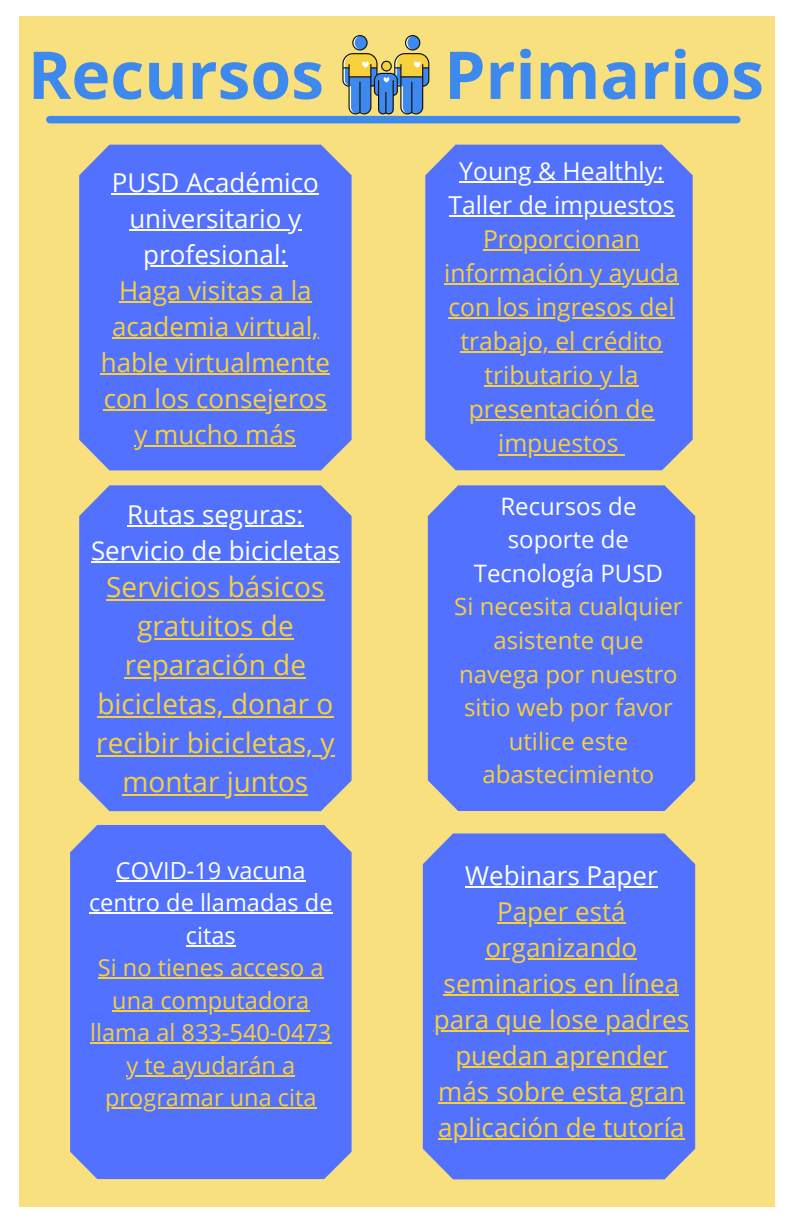
<style>
.page{position:relative;width:792px;height:1224px;background:#fff}
.page>*{position:absolute;margin:0;border:0;box-sizing:border-box;transform-origin:0 0}
.t1{font:700 66px "Open Sans";color:#3e89ed}
.t2{font:28px/39px "Open Sans";color:#f7d13d;text-align:center}
.t3{font:26px/36px "Open Sans";color:#f7d13d;text-align:center}
.t4{font:26px/36px "Open Sans";color:#fff;text-align:center}
.t5{font:24.6px/34px "Open Sans";color:#f7d13d;text-align:center}
.t6{font:24.6px/34px "Open Sans";color:#fff;text-align:center}
.t7{font:24px/33.6px "Open Sans";color:#f7d13d;text-align:center}
.t8{font:24px/33.6px "Open Sans";color:#fff;text-align:center}
.t9{font:23.6px/32.4px "Open Sans";color:#f7d13d;text-align:center}
.t10{font:23.6px/32.4px "Open Sans";color:#fff;text-align:center}
</style>
<div class="page">
<div style="left:20px;top:16px;width:755px;height:1190px;background:#f9e07f"></div>
<div style="left:79px;top:145px;width:273px;height:325px;background:#5271ff"></div>
<hr style="left:112px;top:194px;width:207px;height:1px;background:#fff">
<hr style="left:129px;top:230px;width:172px;height:1px;background:#fff">
<hr style="left:143px;top:266px;width:144px;height:1px;background:#fff">
<hr style="left:119px;top:302px;width:193px;height:1px;background:#f7d13d">
<hr style="left:112px;top:338px;width:207px;height:1px;background:#f7d13d">
<hr style="left:101px;top:374px;width:229px;height:1px;background:#f7d13d">
<hr style="left:104px;top:410px;width:223px;height:1px;background:#f7d13d">
<hr style="left:134px;top:446px;width:162px;height:1px;background:#f7d13d">
<div style="left:425px;top:145px;width:268px;height:325px;background:#5271ff"></div>
<hr style="left:459px;top:182px;width:205px;height:1px;background:#fff">
<hr style="left:449px;top:216px;width:225px;height:1px;background:#fff">
<hr style="left:483px;top:250px;width:157px;height:1px;background:#f7d13d">
<hr style="left:444px;top:284px;width:235px;height:1px;background:#f7d13d">
<hr style="left:448px;top:318px;width:227px;height:1px;background:#f7d13d">
<hr style="left:460px;top:352px;width:203px;height:1px;background:#f7d13d">
<hr style="left:484px;top:386px;width:155px;height:1px;background:#f7d13d">
<hr style="left:469px;top:420px;width:185px;height:1px;background:#f7d13d">
<hr style="left:498px;top:454px;width:121px;height:1px;background:#f7d13d">
<div style="left:79px;top:485px;width:273px;height:326px;background:#5271ff"></div>
<hr style="left:127px;top:525px;width:177px;height:2px;background:#fff">
<hr style="left:91px;top:561px;width:249px;height:2px;background:#fff">
<hr style="left:106px;top:599px;width:218px;height:1px;background:#f7d13d">
<hr style="left:137px;top:638px;width:157px;height:1px;background:#f7d13d">
<hr style="left:125px;top:677px;width:181px;height:1px;background:#f7d13d">
<hr style="left:97px;top:716px;width:236px;height:1px;background:#f7d13d">
<hr style="left:96px;top:755px;width:238px;height:1px;background:#f7d13d">
<hr style="left:122px;top:794px;width:186px;height:1px;background:#f7d13d">
<div style="left:70px;top:825px;width:282px;height:354px;background:#5271ff"></div>
<hr style="left:116px;top:880px;width:190px;height:1px;background:#fff">
<hr style="left:89px;top:913px;width:244px;height:1px;background:#fff">
<hr style="left:186px;top:945px;width:50px;height:1px;background:#fff">
<hr style="left:98px;top:978px;width:226px;height:1px;background:#f7d13d">
<hr style="left:112px;top:1010px;width:197px;height:1px;background:#f7d13d">
<hr style="left:90px;top:1043px;width:241px;height:1px;background:#f7d13d">
<hr style="left:126px;top:1075px;width:169px;height:1px;background:#f7d13d">
<hr style="left:105px;top:1108px;width:211px;height:1px;background:#f7d13d">
<div style="left:423px;top:833px;width:272px;height:346px;background:#5271ff"></div>
<hr style="left:465px;top:886px;width:193px;height:2px;background:#fff">
<hr style="left:497px;top:922px;width:129px;height:2px;background:#f7d13d">
<hr style="left:486px;top:958px;width:151px;height:2px;background:#f7d13d">
<hr style="left:444px;top:994px;width:235px;height:2px;background:#f7d13d">
<hr style="left:434px;top:1030px;width:255px;height:2px;background:#f7d13d">
<hr style="left:455px;top:1066px;width:213px;height:2px;background:#f7d13d">
<hr style="left:438px;top:1102px;width:247px;height:2px;background:#f7d13d">
<hr style="left:438px;top:1138px;width:247px;height:2px;background:#f7d13d">
<div style="left:50px;top:116px;width:687px;height:7px;background:#3e89ed"></div>
<svg style="left:342px;top:35px;width:87px;height:80px"></svg>
<div style="left:428px;top:485px;width:267px;height:326px;background:#5271ff"></div>
<p class="t1" style="left:28px;top:28px;width:298px">Recursos</p>
<p class="t1" style="left:444px;top:28px;width:321px">Primarios</p>
<p class="t4" style="left:112px;top:164px;width:209px">PUSD Académico universitario y profesional:</p>
<p class="t3" style="left:101px;top:272px;width:231px">Haga visitas a la academia virtual, hable virtualmente con los consejeros y mucho más</p>
<p class="t4" style="left:91px;top:496px;width:250px">Rutas seguras:<br>Servicio de bicicletas</p>
<p class="t2" style="left:96px;top:567px;width:240px">Servicios básicos gratuitos de reparación de bicicletas, donar o recibir bicicletas, y montar juntos</p>
<p class="t10" style="left:116px;top:854px;width:191px">COVID-19 vacuna</p>
<p class="t10" style="left:89px;top:886px;width:245px">centro de llamadas de citas</p>
<p class="t9" style="left:90px;top:951px;width:243px">Si no tienes acceso a una computadora llama al 833-540-0473 y te ayudarán a programar una cita</p>
<p class="t6" style="left:449px;top:154px;width:227px">Young &amp; Healthly:<br>Taller de impuestos</p>
<p class="t5" style="left:444px;top:222px;width:236px">Proporcionan información y ayuda con los ingresos del trabajo, el crédito tributario y la presentación de impuestos</p>
<p class="t8" style="left:474px;top:489px;width:191px">Recursos de soporte de<br>Tecnología PUSD</p>
<p class="t7" style="left:454px;top:589px;width:230px">Si necesita cualquier asistente que navega por nuestro sitio web por favor utilice este abastecimiento</p>
<p class="t4" style="left:465px;top:857px;width:194px">Webinars Paper</p>
<p class="t3" style="left:434px;top:893px;width:257px">Paper está organizando seminarios en línea para que lose padres puedan aprender más sobre esta gran aplicación de tutoría</p>
</div>
